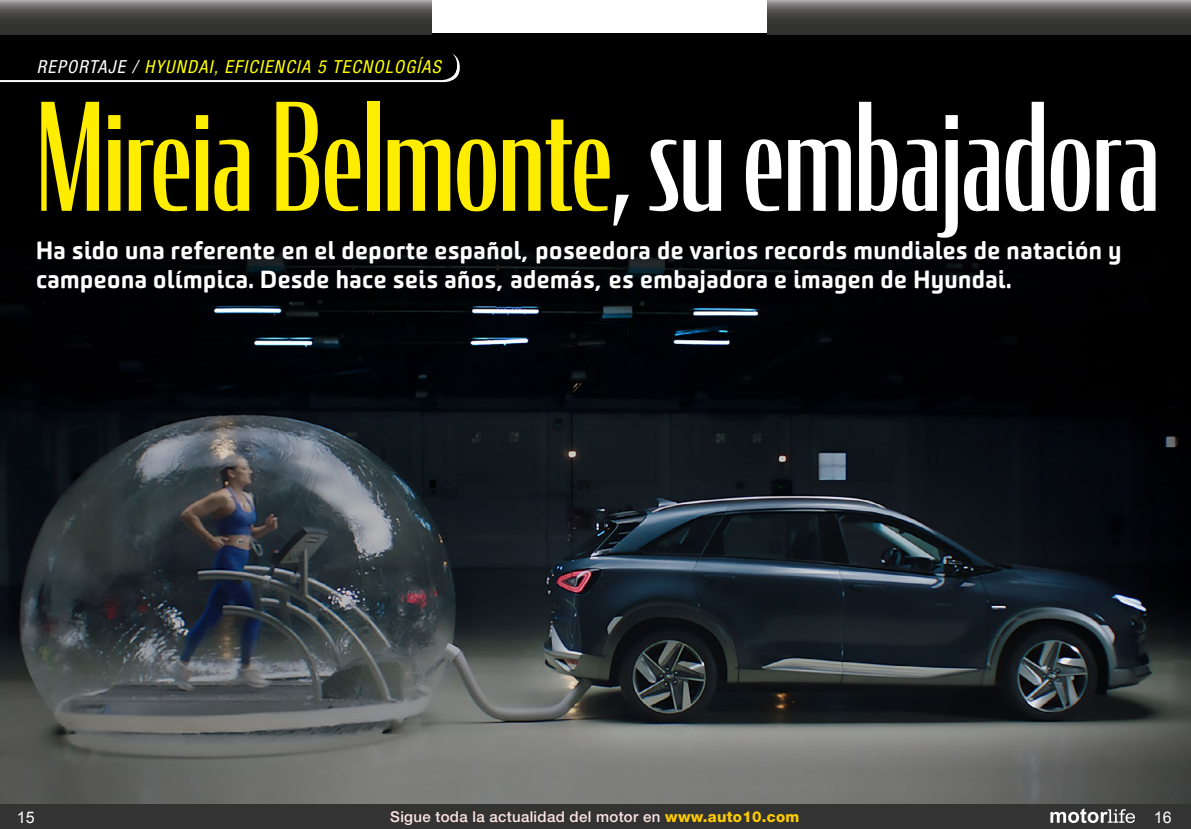
<style>
.page{position:relative;width:1191px;height:829px;background:#fff}
.page>*{position:absolute;margin:0;border:0;box-sizing:border-box;transform-origin:0 0}
.t1{font:147.6px "Condor Comp";color:#ffed00}
.Normal__Web{font:900 24px/28.8px "Sommet Rounded";letter-spacing:.02em;color:#fff}
.t2{font:italic condensed 18px "Helvetica Neue LT Std";letter-spacing:.075em;color:#ff0}
.t3{font:16px "Arial";color:#fff}
.Texto_Gen{font:500 15px "Helvetica Neue LT Std";letter-spacing:.02em;color:#ffe6e6}
.s1{color:#fff}
.s2{font-weight:800;color:#fecc00}
</style>
<div class="page">
<img style="left:0;top:34px;width:1191px;height:770px">
<div style="left:0;top:804px;width:1191px;height:24px;background:#333"></div>
<svg style="left:1050px;top:808px;width:85px;height:14px"></svg>
<svg style="left:0;top:0;width:431px;height:35px;background:#4f4e4d"></svg>
<svg style="left:768px;top:0;width:423px;height:35px;background:#4f4e4d"></svg>
<div style="left:0;top:50px;width:460px;height:32px;background:#000"></div>
<p class="t2" style="left:37px;top:56px;width:406px"><span class="s1">REPORTAJE /</span> HYUNDAI, EFICIENCIA 5 TECNOLOGÍAS</p>
<p class="t1" style="left:36px;top:68px;width:1125px">Mireia Belmonte<span class="s1">, su embajadora</span></p>
<p class="Normal__Web" style="left:36px;top:235px;width:1086px">Ha sido una referente en el deporte español, poseedora de varios records mundiales de natación y campeona olímpica. Desde hace seis años, además, es embajadora e imagen de Hyundai.</p>
<p class="t3" style="left:17px;top:806px;width:19px">15</p>
<p class="Texto_Gen" style="left:390px;top:807px;width:411px">Sigue toda la actualidad del motor en <span class="s2">www.auto10.com</span></p>
<p class="t3" style="left:1153px;top:806px;width:19px">16</p>
</div>
